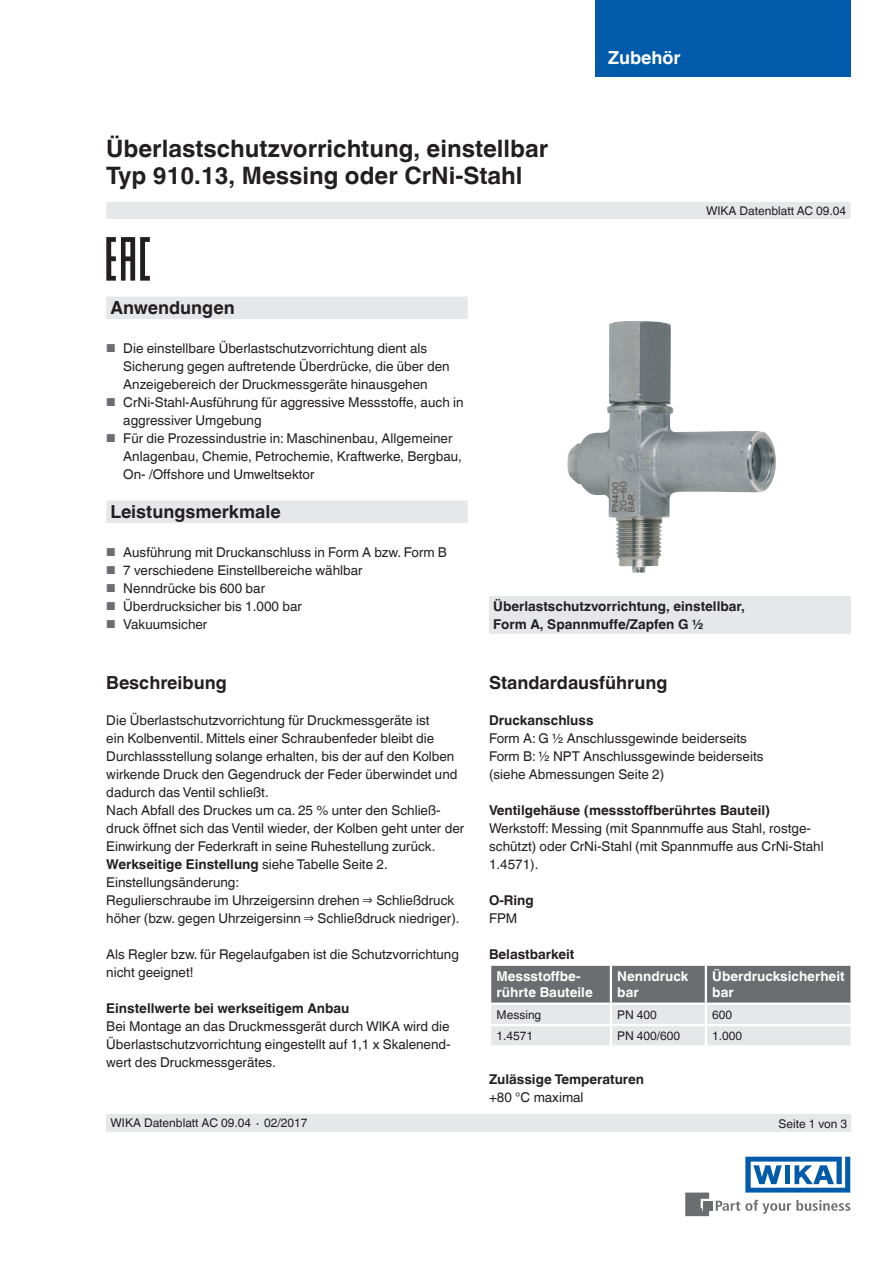
<style>
.page{position:relative;width:893px;height:1263px;background:#fff}
.page>*{position:absolute;margin:0;border:0;box-sizing:border-box;transform-origin:0 0}
.t1{font:700 24px/27px "Helvetica World";color:#231f20}
.t2{font:700 18px "Helvetica World";color:#231f20}
.t3{font:700 18px "Helvetica World";color:#fff}
.t4{font:13.5px/18px "Helvetica World";color:#231f20}
.t5{font:700 13.5px/18px "Helvetica World";color:#231f20}
.t6{font:700 13.5px/16.5px "Helvetica World";color:#fff}
.t7{font:12px "Helvetica World";color:#231f20}
.s1{font-size:11.55px;color:#6c6d70}
.s2{font-weight:700}
</style>
<div class="page">
<svg style="left:716px;top:1200px;width:134px;height:14px"></svg>
<div style="left:703px;top:1201px;width:9px;height:9px;background:#6c6d70"></div>
<svg style="left:685px;top:1192px;width:24px;height:24px"></svg>
<svg style="left:745px;top:1157px;width:105px;height:35px"></svg>
<div style="left:595px;top:0;width:255px;height:77px;background:#015aaa"></div>
<div style="left:106px;top:202px;width:744px;height:17px;background:#e6e7e9"></div>
<div style="left:106px;top:1114px;width:744px;height:18px;background:#e6e7e9"></div>
<div style="left:106px;top:297px;width:362px;height:22px;background:#e6e7e9"></div>
<div style="left:106px;top:501px;width:362px;height:22px;background:#e6e7e9"></div>
<svg style="left:490px;top:965px;width:362px;height:80px;background:#afb0b2"></svg>
<hr style="left:850px;top:1026px;width:3px;height:19px;background:#fff">
<hr style="left:489px;top:1002px;width:122px;height:3px;background:#fff">
<hr style="left:611px;top:1002px;width:95px;height:3px;background:#fff">
<hr style="left:706px;top:1002px;width:147px;height:3px;background:#fff">
<div style="left:489px;top:596px;width:361px;height:37px;background:#e6e7e9"></div>
<svg style="left:106px;top:237px;width:44px;height:44px"></svg>
<img style="left:567px;top:321px;width:209px;height:252px">
<h1 class="t1" style="left:106px;top:135px;width:443px">Überlastschutzvorrichtung, einstellbar<br>Typ 910.13, Messing oder CrNi-Stahl</h1>
<h2 class="t3" style="left:608px;top:47px;width:74px">Zubehör</h2>
<p class="t7" style="left:706px;top:204px;width:142px">WIKA Datenblatt AC 09.04</p>
<h2 class="t2" style="left:111px;top:297px;width:126px">Anwendungen</h2>
<p class="t4" style="left:123px;top:339px;width:328px;text-indent:-17px"><span class="s1">■</span> Die einstellbare Überlastschutzvorrichtung dient als<br>Sicherung gegen auftretende Überdrücke, die über den<br>Anzeigebereich der Druckmessgeräte hinausgehen</p>
<p class="t4" style="left:123px;top:393px;width:342px;text-indent:-17px"><span class="s1">■</span> CrNi-Stahl-Ausführung für aggressive Messstoffe, auch in aggressiver Umgebung</p>
<p class="t4" style="left:123px;top:429px;width:340px;text-indent:-17px"><span class="s1">■</span> Für die Prozessindustrie in: Maschinenbau, Allgemeiner<br>Anlagenbau, Chemie, Petrochemie, Kraftwerke, Bergbau,<br>On- /Offshore und Umweltsektor</p>
<h2 class="t2" style="left:111px;top:501px;width:172px">Leistungsmerkmale</h2>
<p class="t4" style="left:106px;top:543px;width:342px"><span class="s1">■</span> Ausführung mit Druckanschluss in Form A bzw. Form B</p>
<p class="t4" style="left:106px;top:561px;width:258px"><span class="s1">■</span> 7 verschiedene Einstellbereiche wählbar</p>
<p class="t4" style="left:106px;top:579px;width:160px"><span class="s1">■</span> Nenndrücke bis 600 bar</p>
<p class="t4" style="left:106px;top:597px;width:197px"><span class="s1">■</span> Überdrucksicher bis 1.000 bar</p>
<p class="t4" style="left:106px;top:615px;width:103px"><span class="s1">■</span> Vakuumsicher</p>
<h2 class="t2" style="left:106px;top:672px;width:122px">Beschreibung</h2>
<p class="t4" style="left:106px;top:711px;width:359px">Die Überlastschutzvorrichtung für Druckmessgeräte ist<br>ein Kolbenventil. Mittels einer Schraubenfeder bleibt die Durchlassstellung solange erhalten, bis der auf den Kolben wirkende Druck den Gegendruck der Feder überwindet und dadurch das Ventil schließt.<br>Nach Abfall des Druckes um ca. 25 % unter den Schließ&shy;druck öffnet sich das Ventil wieder, der Kolben geht unter der Einwirkung der Federkraft in seine Ruhestellung zurück.<br><span class="s2">Werkseitige Einstellung</span> siehe Tabelle Seite 2.<br>Einstellungsänderung:<br>Regulierschraube im Uhrzeigersinn drehen ⇒ Schließdruck höher (bzw. gegen Uhrzeigersinn ⇒ Schließdruck niedriger).</p>
<p class="t4" style="left:106px;top:945px;width:354px">Als Regler bzw. für Regelaufgaben ist die Schutzvorrichtung nicht geeignet!</p>
<p class="t5" style="left:106px;top:999px;width:245px">Einstellwerte bei werkseitigem Anbau</p>
<p class="t4" style="left:106px;top:1017px;width:346px;text-align:justify">Bei Montage an das Druckmessgerät durch WlKA wird die Überlastschutzvorrichtung eingestellt auf 1,1 x Skalenend&shy;wert des Druckmessgerätes.</p>
<p class="t7" style="left:111px;top:1116px;width:198px">WIKA Datenblatt AC 09.04 ∙ 02/2017</p>
<p class="t5" style="left:493px;top:597px;width:253px">Überlastschutzvorrichtung, einstellbar,<br>Form A, Spannmuffe/Zapfen G ½</p>
<h2 class="t2" style="left:489px;top:672px;width:180px">Standardausführung</h2>
<p class="t5" style="left:489px;top:711px;width:106px">Druckanschluss</p>
<p class="t4" style="left:489px;top:729px;width:276px">Form A: G ½ Anschlussgewinde beiderseits<br>Form B: ½ NPT Anschlussgewinde beiderseits (siehe Abmessungen Seite 2)</p>
<p class="t5" style="left:489px;top:801px;width:283px">Ventilgehäuse (messstoffberührtes Bauteil)</p>
<p class="t4" style="left:489px;top:819px;width:336px">Werkstoff: Messing (mit Spannmuffe aus Stahl, rostge&shy;schützt) oder CrNi-Stahl (mit Spannmuffe aus CrNi-Stahl<br>1.4571).</p>
<p class="t5" style="left:489px;top:891px;width:46px">O-Ring</p>
<p class="t4" style="left:489px;top:909px;width:30px">FPM</p>
<p class="t5" style="left:489px;top:945px;width:87px">Belastbarkeit</p>
<p class="t6" style="left:496px;top:968px;width:98px">Messstoffbe&shy;rührte Bauteile</p>
<p class="t6" style="left:617px;top:968px;width:73px">Nenndruck bar</p>
<p class="t6" style="left:712px;top:968px;width:134px">Überdrucksicherheit bar</p>
<p class="t7" style="left:496px;top:1007px;width:46px">Messing</p>
<p class="t7" style="left:617px;top:1007px;width:41px">PN 400</p>
<p class="t7" style="left:712px;top:1007px;width:22px">600</p>
<p class="t7" style="left:496px;top:1029px;width:38px">1.4571</p>
<p class="t7" style="left:617px;top:1029px;width:64px">PN 400/600</p>
<p class="t7" style="left:712px;top:1029px;width:32px">1.000</p>
<p class="t5" style="left:489px;top:1070px;width:157px">Zulässige Temperaturen</p>
<p class="t4" style="left:489px;top:1088px;width:96px">+80 °C maximal</p>
<p class="t7" style="left:779px;top:1117px;width:70px">Seite 1 von 3</p>
</div>
